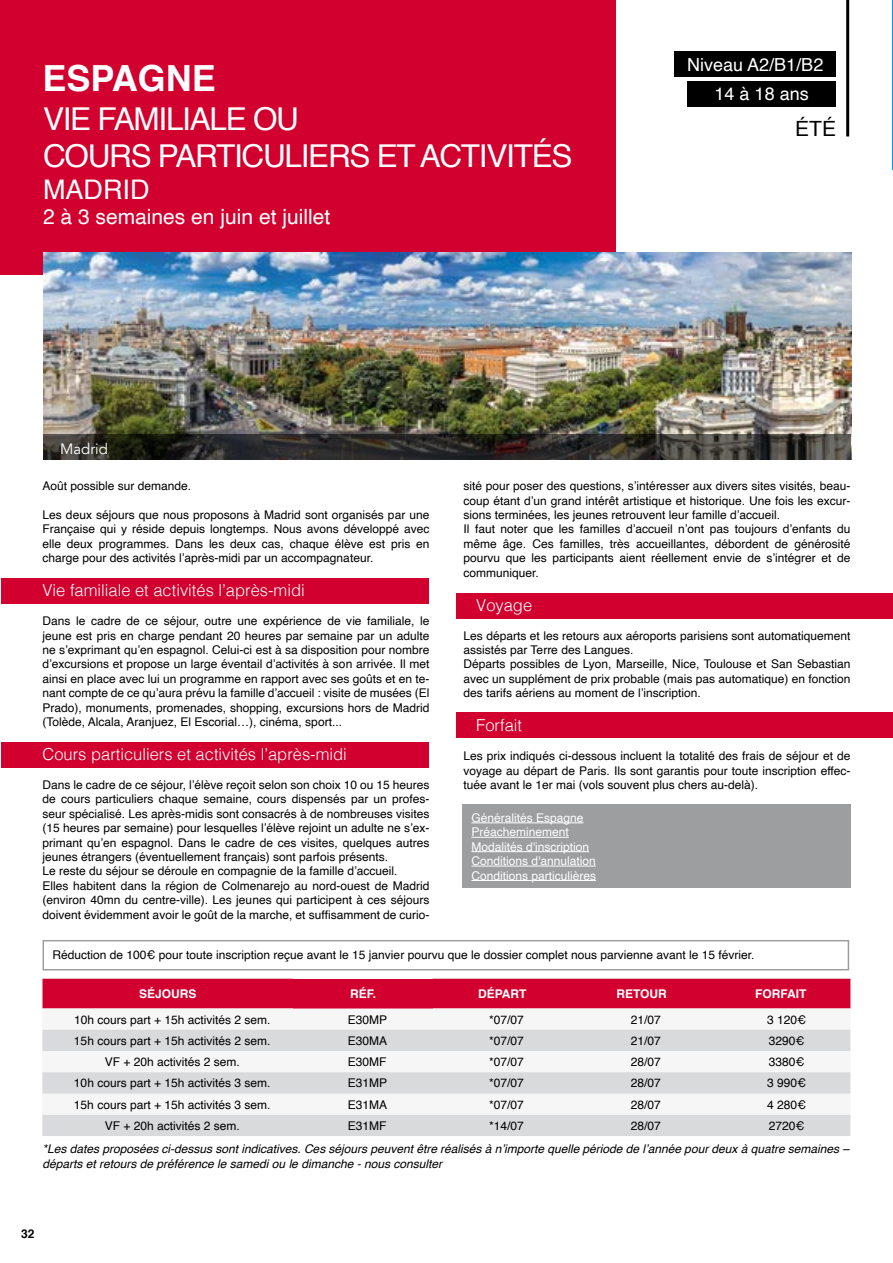
<style>
.page{position:relative;width:893px;height:1263px;background:#fff}
.page>*{position:absolute;margin:0;border:0;box-sizing:border-box;transform-origin:0 0}
.t1{font:700 36px "Helvetica";color:#fff}
.t2{font:31.5px/37.8px "Helvetica";letter-spacing:-.04em;color:#fff}
.t3{font:27px "Helvetica";color:#fff}
.t4{font:21px "Helvetica";color:#fff}
.t5{font:21px "Helvetica";color:#000}
.t6{font:18px/29.7px "Helvetica";color:#fff}
.t7{font:300 16.5px "Helvetica";color:#fff}
.t8{font:15px "Avenir";color:#fff}
.t9{font:12px/14.4px "Helvetica";color:#000;text-align:justify}
.t10{font:italic 12px/14.4px "Helvetica";color:#000}
.t11{font:12px/14.4px "Helvetica";color:#fff}
.t12{font:700 12px "Helvetica";color:#fff}
.t13{font:700 12px "Helvetica";color:#000}
</style>
<div class="page">
<div style="left:0;top:0;width:615px;height:274px;background:#d2002e"></div>
<hr style="left:892px;top:0;width:1px;height:170px;background:#009ee0">
<hr style="left:846px;top:0;width:3px;height:136px;background:#000">
<div style="left:1px;top:578px;width:428px;height:26px;background:#d2002e"></div>
<div style="left:456px;top:593px;width:437px;height:26px;background:#d2002e"></div>
<div style="left:456px;top:712px;width:437px;height:25px;background:#d2002e"></div>
<div style="left:1px;top:742px;width:428px;height:25px;background:#d2002e"></div>
<div style="left:674px;top:51px;width:162px;height:26px;background:#000"></div>
<div style="left:687px;top:81px;width:149px;height:25px;background:#000"></div>
<div style="left:43px;top:979px;width:807px;height:29px;background:#d2002e"></div>
<div style="left:293px;top:979px;width:140px;height:29px;background:#d2002e"></div>
<div style="left:43px;top:1008px;width:807px;height:22px;background:#f6f6f6"></div>
<svg style="left:43px;top:1030px;width:807px;height:106px;fill:#d9dadb"></svg>
<div style="left:43px;top:940px;width:806px;height:30px;border:2px solid #9c9e9f"></div>
<div style="left:463px;top:804px;width:388px;height:84px;background:#9c9e9f"></div>
<hr style="left:471px;top:822px;width:112px;height:1px;background:#fff">
<hr style="left:471px;top:837px;width:98px;height:1px;background:#fff">
<hr style="left:471px;top:851px;width:118px;height:1px;background:#fff">
<hr style="left:471px;top:866px;width:125px;height:1px;background:#fff">
<hr style="left:471px;top:880px;width:125px;height:1px;background:#fff">
<img style="left:43px;top:252px;width:808px;height:182px">
<svg style="left:43px;top:434px;width:808px;height:26px"></svg>
<h1 class="t1" style="left:43px;top:49px;width:175px">ESPAGNE</h1>
<h2 class="t2" style="left:43px;top:101px;width:531px">VIE FAMILIALE OU<br>COURS PARTICULIERS ET ACTIVITÉS</h2>
<h3 class="t3" style="left:43px;top:169px;width:108px">MADRID</h3>
<h3 class="t4" style="left:43px;top:200px;width:289px">2 à 3 semaines en juin et juillet</h3>
<h3 class="t6" style="left:715px;top:50px;width:110px;text-indent:-27px">Niveau A2/B1/B2<br>14 à 18 ans</h3>
<h3 class="t5" style="left:795px;top:112px;width:42px">ÉTÉ</h3>
<p class="t8" style="left:60px;top:439px;width:50px">Madrid</p>
<p class="t9" style="left:43px;top:479px;width:150px">Août possible sur demande.</p>
<p class="t9" style="left:43px;top:508px;width:388px">Les deux séjours que nous proposons à Madrid sont organisés par une Française qui y réside depuis longtemps. Nous avons développé avec elle deux programmes. Dans les deux cas, chaque élève est pris en charge pour des activités l’après-midi par un accompagnateur.</p>
<h3 class="t7" style="left:43px;top:576px;width:264px">Vie familiale et activités l’après-midi</h3>
<p class="t9" style="left:43px;top:614px;width:388px">Dans le cadre de ce séjour, outre une expérience de vie familiale, le jeune est pris en charge pendant 20 heures par semaine par un adulte ne s’exprimant qu’en espagnol. Celui-ci est à sa disposition pour nombre d’excursions et propose un large éventail d’activités à son arrivée. Il met ainsi en place avec lui un programme en rapport avec ses goûts et en te&shy;nant compte de ce qu’aura prévu la famille d’accueil : visite de musées (El Prado), monuments, promenades, shopping, excursions hors de Madrid (Tolède, Alcala, Aranjuez, El Escorial…), cinéma, sport...</p>
<h3 class="t7" style="left:43px;top:740px;width:306px">Cours particuliers et activités l’après-midi</h3>
<p class="t9" style="left:43px;top:778px;width:388px;text-align:left">Dans le cadre de ce séjour, l’élève reçoit selon son choix 10 ou 15 heures de cours particuliers chaque semaine, cours dispensés par un profes&shy;seur spécialisé. Les après-midis sont consacrés à de nombreuses visites (15 heures par semaine) pour lesquelles l’élève rejoint un adulte ne s’ex&shy;primant qu’en espagnol. Dans le cadre de ces visites, quelques autres jeunes étrangers (éventuellement français) sont parfois présents.<br>Le reste du séjour se déroule en compagnie de la famille d’accueil.<br>Elles habitent dans la région de Colmenarejo au nord-ouest de Madrid (environ 40mn du centre-ville). Les jeunes qui participent à ces séjours doivent évidemment avoir le goût de la marche, et suffisamment de curio-</p>
<p class="t9" style="left:463px;top:479px;width:388px;text-align:left">sité pour poser des questions, s’intéresser aux divers sites visités, beau&shy;coup étant d’un grand intérêt artistique et historique. Une fois les excur&shy;sions terminées, les jeunes retrouvent leur famille d’accueil.<br>Il faut noter que les familles d’accueil n’ont pas toujours d’enfants du même âge. Ces familles, très accueillantes, débordent de générosité pourvu que les participants aient réellement envie de s’intégrer et de communiquer.</p>
<h3 class="t7" style="left:476px;top:591px;width:57px">Voyage</h3>
<p class="t9" style="left:463px;top:628px;width:388px;text-align:left">Les départs et les retours aux aéroports parisiens sont automatiquement assistés par Terre des Langues.<br>Départs possibles de Lyon, Marseille, Nice, Toulouse et San Sebastian avec un supplément de prix probable (mais pas automatique) en fonction des tarifs aériens au moment de l’inscription.</p>
<h3 class="t7" style="left:476px;top:711px;width:47px">Forfait</h3>
<p class="t9" style="left:463px;top:749px;width:388px">Les prix indiqués ci-dessous incluent la totalité des frais de séjour et de voyage au départ de Paris. Ils sont garantis pour toute inscription effec&shy;tuée avant le 1er mai (vols souvent plus chers au-delà).</p>
<p class="t11" style="left:471px;top:811px;width:126px">Généralités Espagne<br>Préacheminement<br>Modalités d'inscription<br>Conditions d'annulation<br>Conditions particulières</p>
<p class="t9" style="left:53px;top:948px;width:704px">Réduction de 100€ pour toute inscription reçue avant le 15 janvier pourvu que le dossier complet nous parvienne avant le 15 février.</p>
<p class="t12" style="left:139px;top:984px;width:59px">SÉJOURS</p>
<p class="t12" style="left:350px;top:984px;width:28px">RÉF.</p>
<p class="t12" style="left:478px;top:984px;width:50px">DÉPART</p>
<p class="t12" style="left:616px;top:984px;width:52px">RETOUR</p>
<p class="t12" style="left:755px;top:984px;width:53px">FORFAIT</p>
<p class="t9" style="left:74px;top:1012px;width:198px">10h cours part + 15h activités 2 sem.</p>
<p class="t9" style="left:348px;top:1012px;width:41px">E30MP</p>
<p class="t9" style="left:489px;top:1012px;width:36px">*07/07</p>
<p class="t9" style="left:631px;top:1012px;width:32px">21/07</p>
<p class="t9" style="left:767px;top:1012px;width:40px">3 120€</p>
<p class="t9" style="left:74px;top:1034px;width:198px">15h cours part + 15h activités 2 sem.</p>
<p class="t9" style="left:348px;top:1034px;width:41px">E30MA</p>
<p class="t9" style="left:489px;top:1034px;width:36px">*07/07</p>
<p class="t9" style="left:631px;top:1034px;width:32px">21/07</p>
<p class="t9" style="left:769px;top:1034px;width:37px">3290€</p>
<p class="t9" style="left:105px;top:1055px;width:137px">VF + 20h activités 2 sem.</p>
<p class="t9" style="left:348px;top:1055px;width:40px">E30MF</p>
<p class="t9" style="left:489px;top:1055px;width:36px">*07/07</p>
<p class="t9" style="left:631px;top:1055px;width:32px">28/07</p>
<p class="t9" style="left:769px;top:1055px;width:37px">3380€</p>
<p class="t9" style="left:74px;top:1076px;width:198px">10h cours part + 15h activités 3 sem.</p>
<p class="t9" style="left:348px;top:1076px;width:41px">E31MP</p>
<p class="t9" style="left:489px;top:1076px;width:36px">*07/07</p>
<p class="t9" style="left:631px;top:1076px;width:32px">28/07</p>
<p class="t9" style="left:767px;top:1076px;width:40px">3 990€</p>
<p class="t9" style="left:74px;top:1098px;width:198px">15h cours part + 15h activités 3 sem.</p>
<p class="t9" style="left:348px;top:1098px;width:41px">E31MA</p>
<p class="t9" style="left:489px;top:1098px;width:36px">*07/07</p>
<p class="t9" style="left:631px;top:1098px;width:32px">28/07</p>
<p class="t9" style="left:767px;top:1098px;width:40px">4 280€</p>
<p class="t9" style="left:105px;top:1119px;width:137px">VF + 20h activités 2 sem.</p>
<p class="t9" style="left:348px;top:1119px;width:40px">E31MF</p>
<p class="t9" style="left:489px;top:1119px;width:36px">*14/07</p>
<p class="t9" style="left:631px;top:1119px;width:32px">28/07</p>
<p class="t9" style="left:769px;top:1119px;width:37px">2720€</p>
<p class="t10" style="left:43px;top:1142px;width:808px">*Les dates proposées ci-dessus sont indicatives. Ces séjours peuvent être réalisés à n’importe quelle période de l’année pour deux à quatre semaines – départs et retours de préférence le samedi ou le dimanche - nous consulter</p>
<p class="t13" style="left:21px;top:1224px;width:15px">32</p>
</div>
